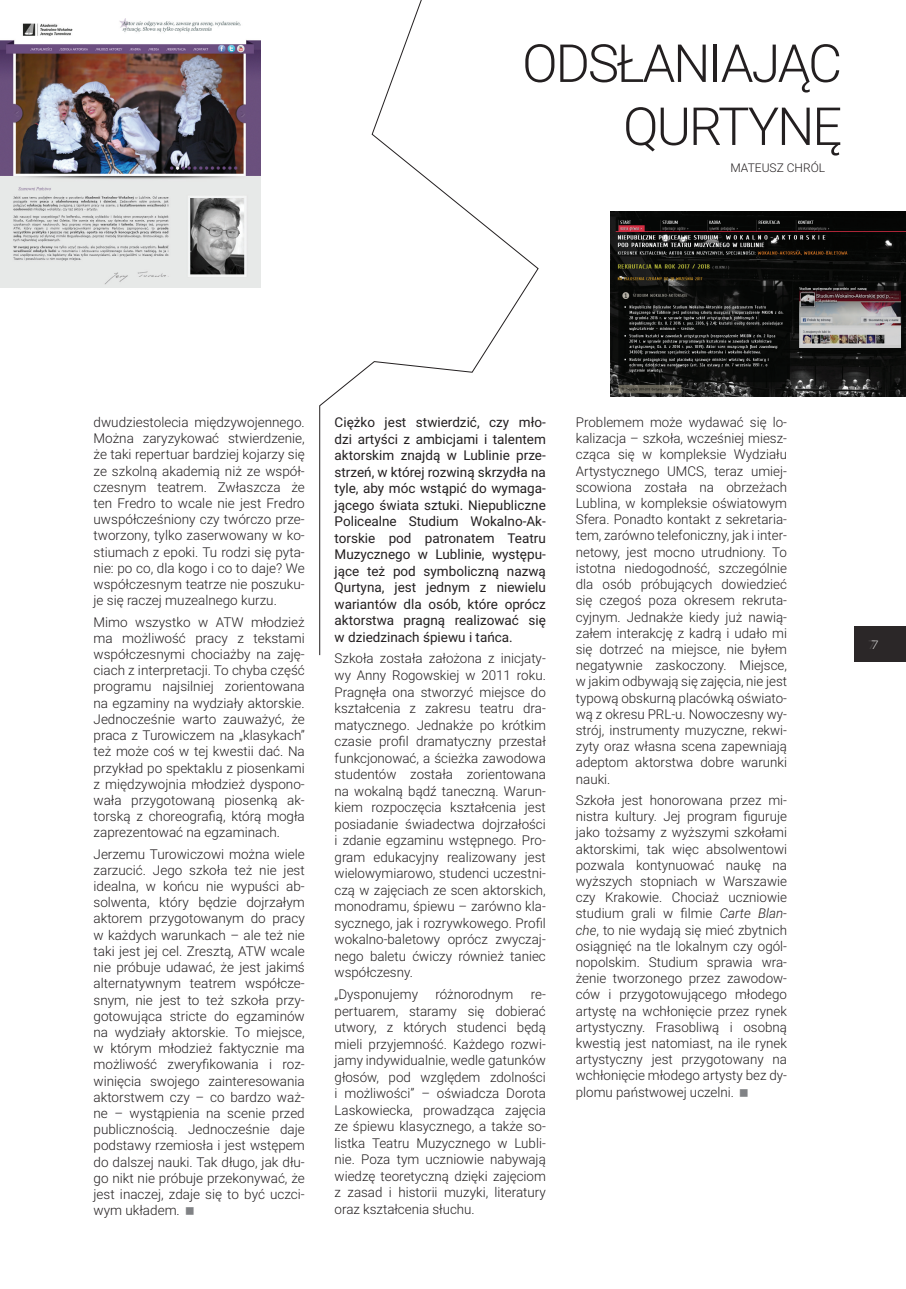
<style>
.page{position:relative;width:906px;height:1289px;background:#fff}
.page>*{position:absolute;margin:0;border:0;box-sizing:border-box;transform-origin:0 0}
.t1{font:300 52.5px/63px "Roboto";letter-spacing:-.04em;color:#231f20;text-align:right}
.t2{font:300 13.5px/16.2px "Roboto";color:#231f20;text-align:justify}
.t3{font:13.5px/16.5px "Roboto";color:#231f20;text-align:justify}
.t4{font:300 12px "Roboto";color:#231f20}
.t5{font:300 12px "Nexa";color:#fff}
.s1{font-style:italic}
</style>
<div class="page">
<img style="left:611px;top:212px;width:295px;height:184px">
<div style="left:854px;top:626px;width:52px;height:36px;background:#2b2728"></div>
<img style="left:0;top:18px;width:260px;height:269px">
<svg style="left:319px;top:0;width:220px;height:656px"></svg>
<h1 class="t1" style="left:522px;top:30px;width:321px">ODSŁANIAJĄC<br>QURTYNĘ</h1>
<p class="t4" style="left:730px;top:159px;width:96px">MATEUSZ CHRÓL</p>
<p class="t2" style="left:94px;top:413px;width:213px">dwudziestolecia międzywojennego.<br>Można zaryzykować stwierdzenie, że taki repertuar bardziej kojarzy się ze szkolną akademią niż ze współ&shy;czesnym teatrem. Zwłaszcza że ten Fredro to wcale nie jest Fredro uwspółcześniony czy twórczo prze&shy;tworzony, tylko zaserwowany w ko&shy;stiumach z epoki. Tu rodzi się pyta&shy;nie: po co, dla kogo i co to daje? We współczesnym teatrze nie poszuku&shy;je się raczej muzealnego kurzu.</p>
<p class="t2" style="left:94px;top:613px;width:213px">Mimo wszystko w ATW młodzież ma możliwość pracy z tekstami współczesnymi chociażby na zaję&shy;ciach z interpretacji. To chyba część programu najsilniej zorientowana na egzaminy na wydziały aktorskie.<br>Jednocześnie warto zauważyć, że praca z Turowiczem na „klasykach” też może coś w tej kwestii dać. Na przykład po spektaklu z piosenkami z międzywojnia młodzież dyspono&shy;wała przygotowaną piosenką ak&shy;torską z choreografią, którą mogła zaprezentować na egzaminach.</p>
<p class="t2" style="left:94px;top:845px;width:213px">Jerzemu Turowiczowi można wiele zarzucić. Jego szkoła też nie jest idealna, w końcu nie wypuści ab&shy;solwenta, który będzie dojrzałym aktorem przygotowanym do pracy w każdych warunkach – ale też nie taki jest jej cel. Zresztą, ATW wcale nie próbuje udawać, że jest jakimś alternatywnym teatrem współcze&shy;snym, nie jest to też szkoła przy&shy;gotowująca stricte do egzaminów na wydziały aktorskie. To miejsce, w którym młodzież faktycznie ma możliwość zweryfikowania i roz&shy;winięcia swojego zainteresowania aktorstwem czy – co bardzo waż&shy;ne – wystąpienia na scenie przed publicznością. Jednocześnie daje podstawy rzemiosła i jest wstępem do dalszej nauki. Tak długo, jak dłu&shy;go nikt nie próbuje przekonywać, że jest inaczej, zdaje się to być uczci&shy;wym układem.</p>
<p class="t3" style="left:334px;top:413px;width:213px">Ciężko jest stwierdzić, czy mło&shy;dzi artyści z ambicjami i talentem aktorskim znajdą w Lublinie prze&shy;strzeń, w której rozwiną skrzydła na tyle, aby móc wstąpić do wymaga&shy;jącego świata sztuki. Niepubliczne Policealne Studium Wokalno-Ak&shy;torskie pod patronatem Teatru Muzycznego w Lublinie, występu&shy;jące też pod symboliczną nazwą Qurtyna, jest jednym z niewielu wariantów dla osób, które oprócz aktorstwa pragną realizować się w dziedzinach śpiewu i tańca.</p>
<p class="t2" style="left:334px;top:650px;width:213px">Szkoła została założona z inicjaty&shy;wy Anny Rogowskiej w 2011 roku.<br>Pragnęła ona stworzyć miejsce do kształcenia z zakresu teatru dra&shy;matycznego. Jednakże po krótkim czasie profil dramatyczny przestał funkcjonować, a ścieżka zawodowa studentów została zorientowana na wokalną bądź taneczną. Warun&shy;kiem rozpoczęcia kształcenia jest posiadanie świadectwa dojrzałości i zdanie egzaminu wstępnego. Pro&shy;gram edukacyjny realizowany jest wielowymiarowo, studenci uczestni&shy;czą w zajęciach ze scen aktorskich, monodramu, śpiewu – zarówno kla&shy;sycznego, jak i rozrywkowego. Profil wokalno-baletowy oprócz zwyczaj&shy;nego baletu ćwiczy również taniec współczesny.</p>
<p class="t2" style="left:334px;top:985px;width:85px">„Dysponujemy</p>
<p class="t2" style="left:435px;top:985px;width:79px">różnorodnym</p>
<p class="t2" style="left:334px;top:985px;width:213px;text-indent:196px">re&shy;pertuarem, staramy się dobierać utwory, z których studenci będą mieli przyjemność. Każdego rozwi&shy;jamy indywidualnie, wedle gatunków głosów, pod względem zdolności i możliwości” – oświadcza Dorota Laskowiecka, prowadząca zajęcia ze śpiewu klasycznego, a także so&shy;listka Teatru Muzycznego w Lubli&shy;nie. Poza tym uczniowie nabywają wiedzę teoretyczną dzięki zajęciom z zasad i historii muzyki, literatury oraz kształcenia słuchu.</p>
<p class="t2" style="left:576px;top:413px;width:213px">Problemem może wydawać się lo&shy;kalizacja – szkoła, wcześniej miesz&shy;cząca się w kompleksie Wydziału Artystycznego UMCS, teraz umiej&shy;scowiona została na obrzeżach Lublina, w kompleksie oświatowym Sfera. Ponadto kontakt z sekretaria&shy;tem, zarówno telefoniczny, jak i inter&shy;netowy, jest mocno utrudniony. To istotna niedogodność, szczególnie dla osób próbujących dowiedzieć się czegoś poza okresem rekruta&shy;cyjnym. Jednakże kiedy już nawią&shy;załem interakcję z kadrą i udało mi się dotrzeć na miejsce, nie byłem negatywnie zaskoczony. Miejsce, w jakim odbywają się zajęcia, nie jest typową obskurną placówką oświato&shy;wą z okresu PRL-u. Nowoczesny wy&shy;strój, instrumenty muzyczne, rekwi&shy;zyty oraz własna scena zapewniają adeptom aktorstwa dobre warunki nauki.</p>
<p class="t2" style="left:576px;top:791px;width:213px">Szkoła jest honorowana przez mi&shy;nistra kultury. Jej program figuruje jako tożsamy z wyższymi szkołami aktorskimi, tak więc absolwentowi pozwala kontynuować naukę na wyższych stopniach w Warszawie czy Krakowie. Chociaż uczniowie studium grali w filmie <span class="s1">Carte Blan&shy;che</span>, to nie wydają się mieć zbytnich osiągnięć na tle lokalnym czy ogól&shy;nopolskim. Studium sprawia wra&shy;żenie tworzonego przez zawodow&shy;ców i przygotowującego młodego artystę na wchłonięcie przez rynek artystyczny. Frasobliwą i osobną kwestią jest natomiast, na ile rynek artystyczny jest przygotowany na wchłonięcie młodego artysty bez dy&shy;plomu państwowej uczelni.</p>
<p class="t5" style="left:868px;top:638px;width:12px">77</p>
</div>
